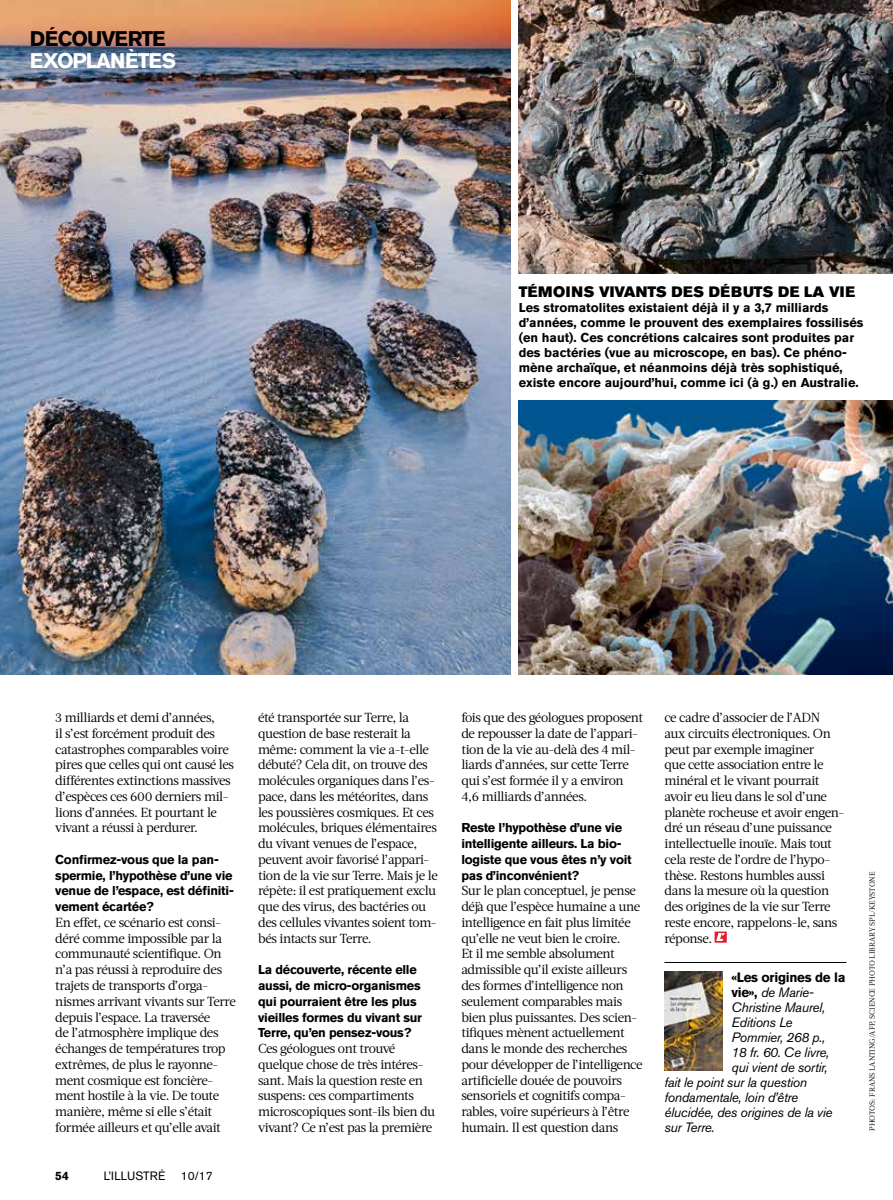
<style>
.page{position:relative;width:893px;height:1200px;background:#fff}
.page>*{position:absolute;margin:0;border:0;box-sizing:border-box;transform-origin:0 0}
.t1{font:700 21px "Akzidenz Grotesk BE";letter-spacing:-.05em;color:#fff}
.t2{font:700 21px "Akzidenz Grotesk BE";letter-spacing:-.05em;color:#000}
.t3{font:15px "Akzidenz Grotesk BE Super";letter-spacing:.02em;color:#000}
.t4{font:italic 13.5px "Akzidenz Grotesk BE";letter-spacing:-.02em;color:#000}
.t5{font:700 13.5px "Akzidenz Grotesk BE";letter-spacing:-.02em;color:#000}
.t6{font:13.2px/15.8px "Acta";letter-spacing:-.03em;color:#000}
.t7{font:700 12.75px/15.8px "Akzidenz Grotesk BE";letter-spacing:-.02em;color:#000}
.t8{font:700 12.75px/15px "Akzidenz Grotesk BE";color:#000}
.t9{font:12px "Akzidenz Grotesk BE";color:#000}
.t10{font:700 12px "Akzidenz Grotesk BE";color:#000}
.t11{font:7.5px "Acta";color:#000}
.s1{font-weight:700;font-style:normal}
</style>
<div class="page">
<img style="left:0;top:0;width:510px;height:674px">
<hr style="left:664px;top:961px;width:182px;height:1px;background:#000">
<svg style="left:715px;top:931px;width:12px;height:11px"></svg>
<img style="left:664px;top:971px;width:59px;height:99px">
<img style="left:519px;top:0;width:374px;height:274px">
<img style="left:519px;top:400px;width:374px;height:274px">
<h1 class="t2" style="left:30px;top:26px;width:138px">DÉCOUVERTE</h1>
<h1 class="t1" style="left:30px;top:49px;width:148px">EXOPLANÈTES</h1>
<p class="t3" style="left:519px;top:283px;width:338px">TÉMOINS VIVANTS DES DÉBUTS DE LA VIE</p>
<p class="t8" style="left:519px;top:300px;width:346px">Les stromatolites existaient déjà il y a 3,7 milliards d’années, comme le prouvent des exemplaires fossilisés (en haut). Ces concrétions calcaires sont produites par des bactéries (vue au microscope, en bas). Ce phéno&shy;mène archaïque, et néanmoins déjà très sophistiqué, existe encore aujourd’hui, comme ici (à g.) en Australie.</p>
<p class="t6" style="left:55px;top:709px;width:180px">3 milliards et demi d’années,<br>il s’est forcément produit des catastrophes comparables voire pires que celles qui ont causé les différentes extinctions massives d’espèces ces 600 derniers mil&shy;lions d’années. Et pourtant le vivant a réussi à perdurer.</p>
<p class="t7" style="left:55px;top:851px;width:180px">Confirmez-vous que la pan&shy;spermie, l’hypothèse d’une vie venue de l’espace, est définiti&shy;vement écartée?</p>
<p class="t6" style="left:55px;top:914px;width:182px">En effet, ce scénario est consi&shy;déré comme impossible par la communauté scientifique. On n’a pas réussi à reproduire des trajets de transports d’orga&shy;nismes arrivant vivants sur Terre depuis l’espace. La traversée<br>de l’atmosphère implique des échanges de températures trop extrêmes, de plus le rayonne&shy;ment cosmique est foncière&shy;ment hostile à la vie. De toute manière, même si elle s’était formée ailleurs et qu’elle avait</p>
<p class="t10" style="left:55px;top:1168px;width:15px">54</p>
<p class="t9" style="left:104px;top:1167px;width:63px">L’ILLUSTRÉ</p>
<p class="t9" style="left:181px;top:1167px;width:33px">10/17</p>
<p class="t6" style="left:258px;top:709px;width:181px">été transportée sur Terre, la question de base resterait la même: comment la vie a-t-elle débuté? Cela dit, on trouve des molécules organiques dans l’es&shy;pace, dans les météorites, dans les poussières cosmiques. Et ces molécules, briques élémentaires du vivant venues de l’espace, peuvent avoir favorisé l’appari&shy;tion de la vie sur Terre. Mais je le répète: il est pratiquement exclu que des virus, des bactéries ou des cellules vivantes soient tom&shy;bés intacts sur Terre.</p>
<p class="t7" style="left:258px;top:961px;width:165px">La découverte, récente elle aussi, de micro-organismes qui pourraient être les plus vieilles formes du vivant sur<br>Terre, qu’en pensez-vous?</p>
<p class="t6" style="left:258px;top:1040px;width:179px">Ces géologues ont trouvé quelque chose de très intéres&shy;sant. Mais la question reste en suspens: ces compartiments microscopiques sont-ils bien du vivant? Ce n’est pas la première</p>
<p class="t6" style="left:461px;top:709px;width:183px">fois que des géologues proposent de repousser la date de l’appari&shy;tion de la vie au-delà des 4 mil&shy;liards d’années, sur cette Terre qui s’est formée il y a environ<br>4,6 milliards d’années.</p>
<p class="t7" style="left:461px;top:819px;width:172px">Reste l’hypothèse d’une vie intelligente ailleurs. La bio&shy;logiste que vous êtes n’y voit pas d’inconvénient?</p>
<p class="t6" style="left:461px;top:882px;width:183px">Sur le plan conceptuel, je pense déjà que l’espèce humaine a une intelligence en fait plus limitée qu’elle ne veut bien le croire.<br>Et il me semble absolument admissible qu’il existe ailleurs des formes d’intelligence non seulement comparables mais bien plus puissantes. Des scien&shy;tifiques mènent actuellement dans le monde des recherches pour développer de l’intelligence artificielle douée de pouvoirs sensoriels et cognitifs compa&shy;rables, voire supérieurs à l’être humain. Il est question dans</p>
<p class="t6" style="left:664px;top:709px;width:181px">ce cadre d’associer de l’ADN aux circuits électroniques. On peut par exemple imaginer<br>que cette association entre le minéral et le vivant pourrait avoir eu lieu dans le sol d’une planète rocheuse et avoir engen&shy;dré un réseau d’une puissance intellectuelle inouïe. Mais tout cela reste de l’ordre de l’hypo&shy;thèse. Restons humbles aussi dans la mesure où la question des origines de la vie sur Terre reste encore, rappelons-le, sans réponse.</p>
<p class="t5" style="left:731px;top:969px;width:116px">«Les origines de la</p>
<p class="t4" style="left:731px;top:983px;width:84px"><span class="s1">vie»,</span> de Marie-</p>
<p class="t4" style="left:731px;top:998px;width:95px">Christine Maurel,</p>
<p class="t4" style="left:731px;top:1013px;width:63px">Editions Le</p>
<p class="t4" style="left:731px;top:1028px;width:95px">Pommier, 268 p.,</p>
<p class="t4" style="left:731px;top:1043px;width:99px">18 fr. 60. Ce livre,</p>
<p class="t4" style="left:731px;top:1058px;width:98px">qui vient de sortir,</p>
<p class="t4" style="left:664px;top:1073px;width:144px">fait le point sur la question</p>
<p class="t4" style="left:664px;top:1088px;width:135px">fondamentale, loin d’être</p>
<p class="t4" style="left:664px;top:1103px;width:170px">élucidée, des origines de la vie</p>
<p class="t4" style="left:664px;top:1118px;width:52px">sur Terre.</p>
<p class="t11" style="left:868px;top:1130px;width:260px;rotate:-90deg">PHOTOS: FRANS LANTING/AFP, SCIENCE PHOTO LIBRARY SPL/KEYSTONE</p>
</div>
